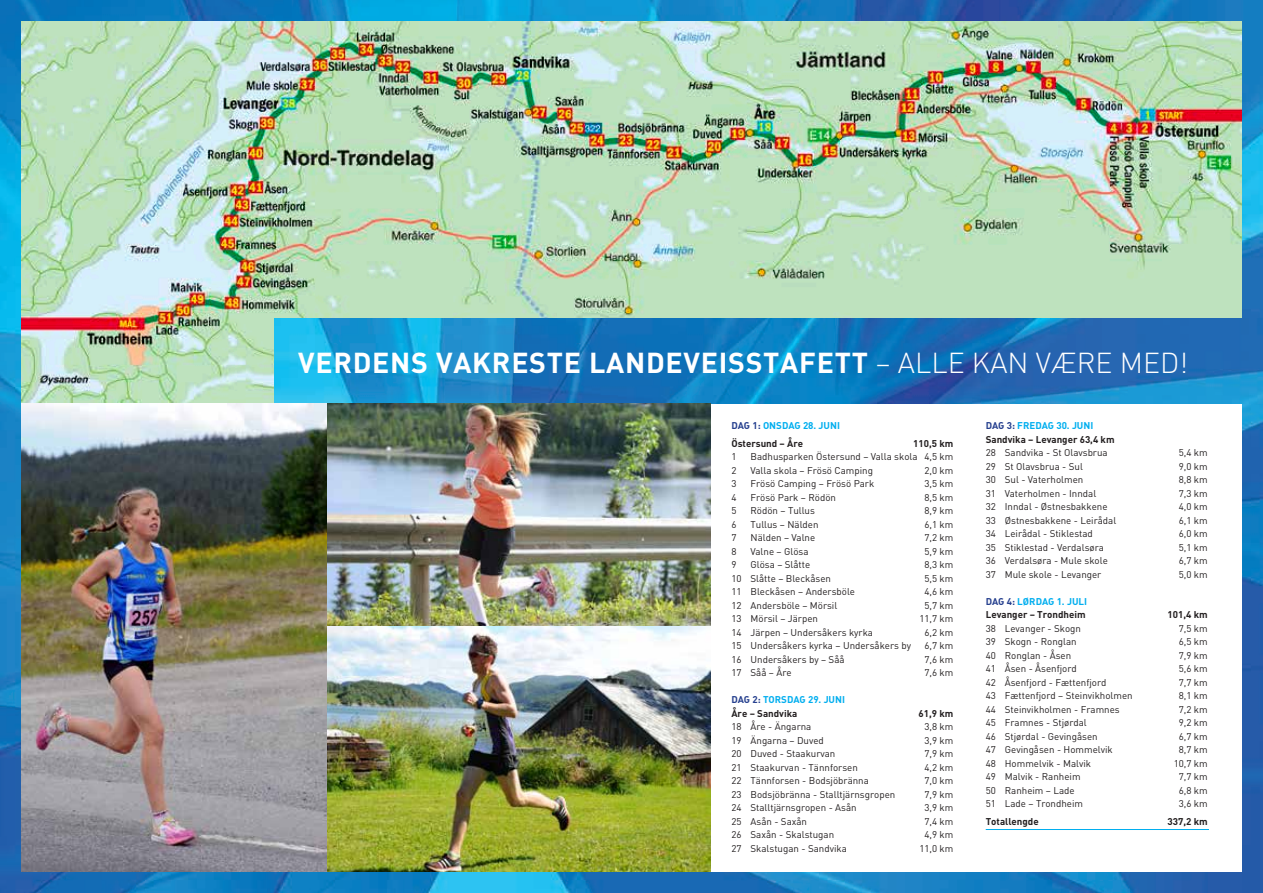
<style>
.page{position:relative;width:1263px;height:893px;background:#fff}
.page>*{position:absolute;margin:0;border:0;box-sizing:border-box;transform-origin:0 0}
.t1{font:700 28.5px "DIN";letter-spacing:.025em;color:#fff}
.t2{font:9.75px "DIN";color:#231f20}
.t3{font:700 9.75px/13.5px "DIN";color:#231f20}
.t4{font:700 9.75px/17.7px "DIN";color:#00aeef}
.s1{font-weight:300}
.s2{color:#253f8e}
.s3{color:#231f20}
.s4{color:#00aeef}
</style>
<div class="page">
<img style="left:0;top:0;width:1263px;height:893px">
<div style="left:21px;top:21px;width:1221px;height:851px;background:#fff"></div>
<img style="left:21px;top:21px;width:1221px;height:383px">
<img style="left:274px;top:319px;width:989px;height:85px">
<img style="left:21px;top:404px;width:306px;height:468px">
<img style="left:327px;top:404px;width:383px;height:222px">
<img style="left:327px;top:626px;width:383px;height:246px">
<hr style="left:986px;top:829px;width:223px;height:1px;background:#00aeef">
<h1 class="t1" style="left:298px;top:344px;width:891px">VERDENS VAKRESTE LANDEVEISSTAFETT <span class="s1">– ALLE KAN VÆRE MED!</span></h1>
<p class="t4" style="left:731px;top:416px;width:110px"><span class="s2">DAG 1:</span> ONSDAG 28. JUNI<br><span class="s3">Östersund – Åre</span></p>
<p class="t3" style="left:913px;top:436px;width:42px">110,5 km</p>
<p class="t2" style="left:731px;top:451px;width:7px">1</p>
<p class="t2" style="left:750px;top:451px;width:204px">Badhusparken Östersund – Valla skola 4,5 km</p>
<p class="t2" style="left:731px;top:464px;width:7px">2</p>
<p class="t2" style="left:750px;top:464px;width:124px">Valla skola – Frösö Camping</p>
<p class="t2" style="left:924px;top:464px;width:30px">2,0 km</p>
<p class="t2" style="left:731px;top:478px;width:7px">3</p>
<p class="t2" style="left:750px;top:478px;width:125px">Frösö Camping – Frösö Park</p>
<p class="t2" style="left:924px;top:478px;width:30px">3,5 km</p>
<p class="t2" style="left:731px;top:491px;width:7px">4</p>
<p class="t2" style="left:750px;top:491px;width:87px">Frösö Park – Rödön</p>
<p class="t2" style="left:924px;top:491px;width:30px">8,5 km</p>
<p class="t2" style="left:731px;top:505px;width:7px">5</p>
<p class="t2" style="left:750px;top:505px;width:66px">Rödön – Tullus</p>
<p class="t2" style="left:924px;top:505px;width:30px">8,9 km</p>
<p class="t2" style="left:731px;top:518px;width:7px">6</p>
<p class="t2" style="left:750px;top:518px;width:69px">Tullus – Nälden</p>
<p class="t2" style="left:924px;top:518px;width:30px">6,1 km</p>
<p class="t2" style="left:731px;top:532px;width:7px">7</p>
<p class="t2" style="left:750px;top:532px;width:66px">Nälden – Valne</p>
<p class="t2" style="left:924px;top:532px;width:30px">7,2 km</p>
<p class="t2" style="left:731px;top:545px;width:7px">8</p>
<p class="t2" style="left:750px;top:545px;width:59px">Valne – Glösa</p>
<p class="t2" style="left:924px;top:545px;width:30px">5,9 km</p>
<p class="t2" style="left:731px;top:559px;width:7px">9</p>
<p class="t2" style="left:750px;top:559px;width:61px">Glösa – Slåtte</p>
<p class="t2" style="left:924px;top:559px;width:30px">8,3 km</p>
<p class="t2" style="left:731px;top:572px;width:101px">10 Slåtte – Bleckåsen</p>
<p class="t2" style="left:924px;top:572px;width:30px">5,5 km</p>
<p class="t2" style="left:731px;top:586px;width:125px">11 Bleckåsen – Andersböle</p>
<p class="t2" style="left:924px;top:586px;width:30px">4,6 km</p>
<p class="t2" style="left:731px;top:599px;width:107px">12 Andersböle – Mörsil</p>
<p class="t2" style="left:924px;top:599px;width:30px">5,7 km</p>
<p class="t2" style="left:731px;top:613px;width:88px">13 Mörsil – Järpen</p>
<p class="t2" style="left:919px;top:613px;width:36px">11,7 km</p>
<p class="t2" style="left:731px;top:626px;width:143px">14 Järpen – Undersåkers kyrka</p>
<p class="t2" style="left:924px;top:626px;width:30px">6,2 km</p>
<p class="t2" style="left:731px;top:640px;width:181px">15 Undersåkers kyrka – Undersåkers by</p>
<p class="t2" style="left:924px;top:640px;width:30px">6,7 km</p>
<p class="t2" style="left:731px;top:653px;width:115px">16 Undersåkers by – Såå</p>
<p class="t2" style="left:924px;top:653px;width:30px">7,6 km</p>
<p class="t2" style="left:731px;top:667px;width:62px">17 Såå – Åre</p>
<p class="t2" style="left:924px;top:667px;width:30px">7,6 km</p>
<p class="t4" style="left:731px;top:693px;width:115px;line-height:13.5px"><span class="s2">DAG 2:</span> TORSDAG 29. JUNI<br><span class="s3">Åre – Sandvika</span></p>
<p class="t3" style="left:918px;top:706px;width:36px">61,9 km</p>
<p class="t2" style="left:731px;top:721px;width:81px">18 Åre - Ängarna</p>
<p class="t2" style="left:924px;top:721px;width:30px">3,8 km</p>
<p class="t2" style="left:731px;top:734px;width:94px">19 Ängarna – Duved</p>
<p class="t2" style="left:924px;top:734px;width:30px">3,9 km</p>
<p class="t2" style="left:731px;top:748px;width:106px">20 Duved - Staakurvan</p>
<p class="t2" style="left:924px;top:748px;width:30px">7,9 km</p>
<p class="t2" style="left:731px;top:761px;width:128px">21 Staakurvan - Tännforsen</p>
<p class="t2" style="left:924px;top:761px;width:30px">4,2 km</p>
<p class="t2" style="left:731px;top:775px;width:139px">22 Tännforsen - Bodsjöbränna</p>
<p class="t2" style="left:924px;top:775px;width:30px">7,0 km</p>
<p class="t2" style="left:731px;top:788px;width:165px">23 Bodsjöbränna - Stalltjärnsgropen</p>
<p class="t2" style="left:924px;top:788px;width:30px">7,9 km</p>
<p class="t2" style="left:731px;top:802px;width:127px">24 Stalltjärnsgropen - Asån</p>
<p class="t2" style="left:924px;top:802px;width:30px">3,9 km</p>
<p class="t2" style="left:731px;top:815px;width:77px">25 Asån - Saxån</p>
<p class="t2" style="left:924px;top:815px;width:30px">7,4 km</p>
<p class="t2" style="left:731px;top:829px;width:104px">26 Saxån - Skalstugan</p>
<p class="t2" style="left:924px;top:829px;width:30px">4,9 km</p>
<p class="t2" style="left:731px;top:842px;width:117px">27 Skalstugan - Sandvika</p>
<p class="t2" style="left:919px;top:842px;width:36px">11,0 km</p>
<p class="t3" style="left:986px;top:418px;width:130px"><span class="s2">DAG 3:</span> <span class="s4">FREDAG 30. JUNI<br></span>Sandvika – Levanger 63,4 km</p>
<p class="t2" style="left:986px;top:446px;width:123px">28 Sandvika - St Olavsbrua</p>
<p class="t2" style="left:1179px;top:446px;width:30px">5,4 km</p>
<p class="t2" style="left:986px;top:460px;width:99px">29 St Olavsbrua - Sul</p>
<p class="t2" style="left:1179px;top:460px;width:30px">9,0 km</p>
<p class="t2" style="left:986px;top:473px;width:99px">30 Sul - Vaterholmen</p>
<p class="t2" style="left:1179px;top:473px;width:30px">8,8 km</p>
<p class="t2" style="left:986px;top:487px;width:112px">31 Vaterholmen - Inndal</p>
<p class="t2" style="left:1179px;top:487px;width:30px">7,3 km</p>
<p class="t2" style="left:986px;top:500px;width:123px">32 Inndal - Østnesbakkene</p>
<p class="t2" style="left:1179px;top:500px;width:30px">4,0 km</p>
<p class="t2" style="left:986px;top:514px;width:132px">33 Østnesbakkene - Leirådal</p>
<p class="t2" style="left:1179px;top:514px;width:30px">6,1 km</p>
<p class="t2" style="left:986px;top:527px;width:109px">34 Leirådal - Stiklestad</p>
<p class="t2" style="left:1179px;top:527px;width:30px">6,0 km</p>
<p class="t2" style="left:986px;top:541px;width:120px">35 Stiklestad - Verdalsøra</p>
<p class="t2" style="left:1179px;top:541px;width:30px">5,1 km</p>
<p class="t2" style="left:986px;top:554px;width:124px">36 Verdalsøra - Mule skole</p>
<p class="t2" style="left:1179px;top:554px;width:30px">6,7 km</p>
<p class="t2" style="left:986px;top:568px;width:117px">37 Mule skole - Levanger</p>
<p class="t2" style="left:1179px;top:568px;width:30px">5,0 km</p>
<p class="t3" style="left:986px;top:594px;width:103px"><span class="s2">DAG 4:</span> <span class="s4">LØRDAG 1. JULI<br></span>Levanger – Trondheim</p>
<p class="t3" style="left:1167px;top:607px;width:42px">101,4 km</p>
<p class="t2" style="left:986px;top:622px;width:97px">38 Levanger - Skogn</p>
<p class="t2" style="left:1179px;top:622px;width:30px">7,5 km</p>
<p class="t2" style="left:986px;top:635px;width:92px">39 Skogn - Ronglan</p>
<p class="t2" style="left:1179px;top:635px;width:30px">6,5 km</p>
<p class="t2" style="left:986px;top:649px;width:87px">40 Ronglan - Åsen</p>
<p class="t2" style="left:1179px;top:649px;width:30px">7,9 km</p>
<p class="t2" style="left:986px;top:663px;width:93px">41 Åsen - Åsenfjord</p>
<p class="t2" style="left:1179px;top:663px;width:30px">5,6 km</p>
<p class="t2" style="left:986px;top:676px;width:122px">42 Åsenfjord - Fættenfjord</p>
<p class="t2" style="left:1179px;top:676px;width:30px">7,7 km</p>
<p class="t2" style="left:986px;top:690px;width:149px">43 Fættenfjord – Steinvikholmen</p>
<p class="t2" style="left:1179px;top:690px;width:30px">8,1 km</p>
<p class="t2" style="left:986px;top:703px;width:135px">44 Steinvikholmen - Framnes</p>
<p class="t2" style="left:1179px;top:703px;width:30px">7,2 km</p>
<p class="t2" style="left:986px;top:717px;width:103px">45 Framnes - Stjørdal</p>
<p class="t2" style="left:1179px;top:717px;width:30px">9,2 km</p>
<p class="t2" style="left:986px;top:730px;width:113px">46 Stjørdal - Gevingåsen</p>
<p class="t2" style="left:1179px;top:730px;width:30px">6,7 km</p>
<p class="t2" style="left:986px;top:744px;width:129px">47 Gevingåsen - Hommelvik</p>
<p class="t2" style="left:1179px;top:744px;width:30px">8,7 km</p>
<p class="t2" style="left:986px;top:757px;width:107px">48 Hommelvik - Malvik</p>
<p class="t2" style="left:1174px;top:757px;width:36px">10,7 km</p>
<p class="t2" style="left:986px;top:771px;width:96px">49 Malvik - Ranheim</p>
<p class="t2" style="left:1179px;top:771px;width:30px">7,7 km</p>
<p class="t2" style="left:986px;top:784px;width:90px">50 Ranheim – Lade</p>
<p class="t2" style="left:1179px;top:784px;width:30px">6,8 km</p>
<p class="t2" style="left:986px;top:798px;width:99px">51 Lade – Trondheim</p>
<p class="t2" style="left:1179px;top:798px;width:30px">3,6 km</p>
<p class="t3" style="left:986px;top:814px;width:54px">Totallengde</p>
<p class="t3" style="left:1167px;top:814px;width:42px">337,2 km</p>
</div>
